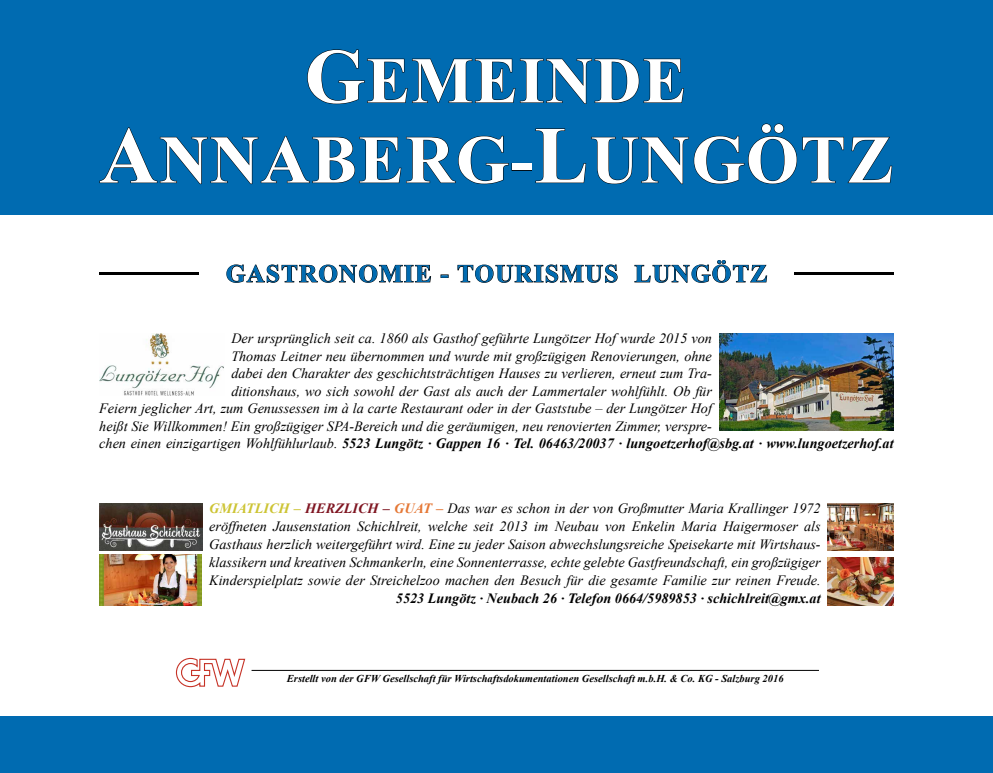
<style>
.page{position:relative;width:993px;height:773px;background:#fff}
.page>*{position:absolute;margin:0;border:0;box-sizing:border-box;transform-origin:0 0}
.t1{font:700 68.2px "Times New Roman";letter-spacing:.02em;color:#fff}
.t2{font:700 65.25px "Times New Roman";letter-spacing:.02em;color:#fff}
.t3{font:700 25px "Times New Roman";letter-spacing:.05em;color:#006bb1}
.t4{font:italic 14.2px/18px "Times New Roman";color:#000;text-align:justify}
.t5{font:italic 700 14.2px "Times New Roman";color:#000}
.t6{font:italic 700 10.5px "Times New Roman";color:#000}
.s1{font-size:77.4px}
.s2{font-size:80.9px}
.s3{font-weight:400}
.s4{font-weight:700;color:#cdc434}
.s5{font-weight:700;color:#7f1622}
.s6{font-weight:700;color:#e57836}
</style>
<div class="page">
<div style="left:0;top:0;width:992px;height:214px;background:#006bb1"></div>
<div style="left:0;top:716px;width:992px;height:56px;background:#006bb1"></div>
<hr style="left:251px;top:670px;width:567px;height:1px;background:#000">
<svg style="left:175px;top:657px;width:71px;height:30px"></svg>
<svg style="left:99px;top:127px;width:410px;height:57px"></svg>
<div style="left:511px;top:163px;width:20px;height:8px;border:1px solid #000"></div>
<svg style="left:535px;top:123px;width:357px;height:61px"></svg>
<svg style="left:307px;top:49px;width:377px;height:55px"></svg>
<svg style="left:226px;top:264px;width:205px;height:19px"></svg>
<svg style="left:440px;top:274px;width:8px;height:4px"></svg>
<svg style="left:457px;top:264px;width:160px;height:19px"></svg>
<svg style="left:634px;top:260px;width:133px;height:23px"></svg>
<hr style="left:99px;top:273px;width:99px;height:2px;background:#000">
<hr style="left:794px;top:273px;width:99px;height:2px;background:#000">
<img style="left:99px;top:554px;width:103px;height:51px">
<img style="left:827px;top:557px;width:66px;height:48px">
<img style="left:827px;top:503px;width:66px;height:47px">
<img style="left:99px;top:503px;width:103px;height:47px">
<img style="left:99px;top:333px;width:125px;height:62px">
<img style="left:719px;top:333px;width:174px;height:97px">
<h2 class="t2" style="left:304px;top:35px;width:383px"><span class="s1">G</span>EMEINDE</h2>
<h1 class="t1" style="left:99px;top:112px;width:794px"><span class="s2">A</span>NNABERG-<span class="s2">L</span>UNGÖTZ</h1>
<h3 class="t3" style="left:226px;top:256px;width:542px">GASTRONOMIE - TOURISMUS LUNGÖTZ</h3>
<p class="t4" style="left:231px;top:329px;width:482px">Der ursprünglich seit ca. 1860 als Gasthof geführte Lungötzer Hof wurde 2015 von</p>
<p class="t4" style="left:231px;top:346px;width:482px">Thomas Leitner neu übernommen und wurde mit großzügigen Renovierungen, ohne</p>
<p class="t4" style="left:231px;top:364px;width:482px">dabei den Charakter des geschichtsträchtigen Hauses zu verlieren, erneut zum Tra-</p>
<p class="t4" style="left:231px;top:381px;width:482px">ditionshaus, wo sich sowohl der Gast als auch der Lammertaler wohlfühlt. Ob für</p>
<p class="t4" style="left:99px;top:399px;width:614px">Feiern jeglicher Art, zum Genussessen im à la carte Restaurant oder in der Gaststube – der Lungötzer Hof</p>
<p class="t4" style="left:99px;top:416px;width:614px">heißt Sie Willkommen! Ein großzügiger SPA-Bereich und die geräumigen, neu renovierten Zimmer, verspre-</p>
<p class="t5" style="left:99px;top:433px;width:795px"><span class="s3">chen einen einzigartigen Wohlfühlurlaub.</span> 5523 Lungötz · Gappen 16 · Tel. 06463/20037 · lungoetzerhof@sbg.at · www.lungoetzerhof.at</p>
<p class="t4" style="left:209px;top:499px;width:612px"><span class="s4">GMIATLICH –</span> <span class="s5">HERZLICH –</span> <span class="s6">GUAT –</span> Das war es schon in der von Großmutter Maria Krallinger 1972 eröffneten Jausenstation Schichlreit, welche seit 2013 im Neubau von Enkelin Maria Haigermoser als Gasthaus herzlich weitergeführt wird. Eine zu jeder Saison abwechslungsreiche Speisekarte mit Wirtshaus&shy;klassikern und kreativen Schmankerln, eine Sonnenterrasse, echte gelebte Gastfreundschaft, ein großzügiger Kinderspielplatz sowie der Streichelzoo machen den Besuch für die gesamte Familie zur reinen Freude.</p>
<p class="t5" style="left:396px;top:588px;width:426px">5523 Lungötz · Neubach 26 · Telefon 0664/5989853 · schichlreit@gmx.at</p>
<p class="t6" style="left:287px;top:671px;width:498px">Erstellt von der GFW Gesellschaft für Wirtschaftsdokumentationen Gesellschaft m.b.H. &amp; Co. KG - Salzburg 2016</p>
</div>
